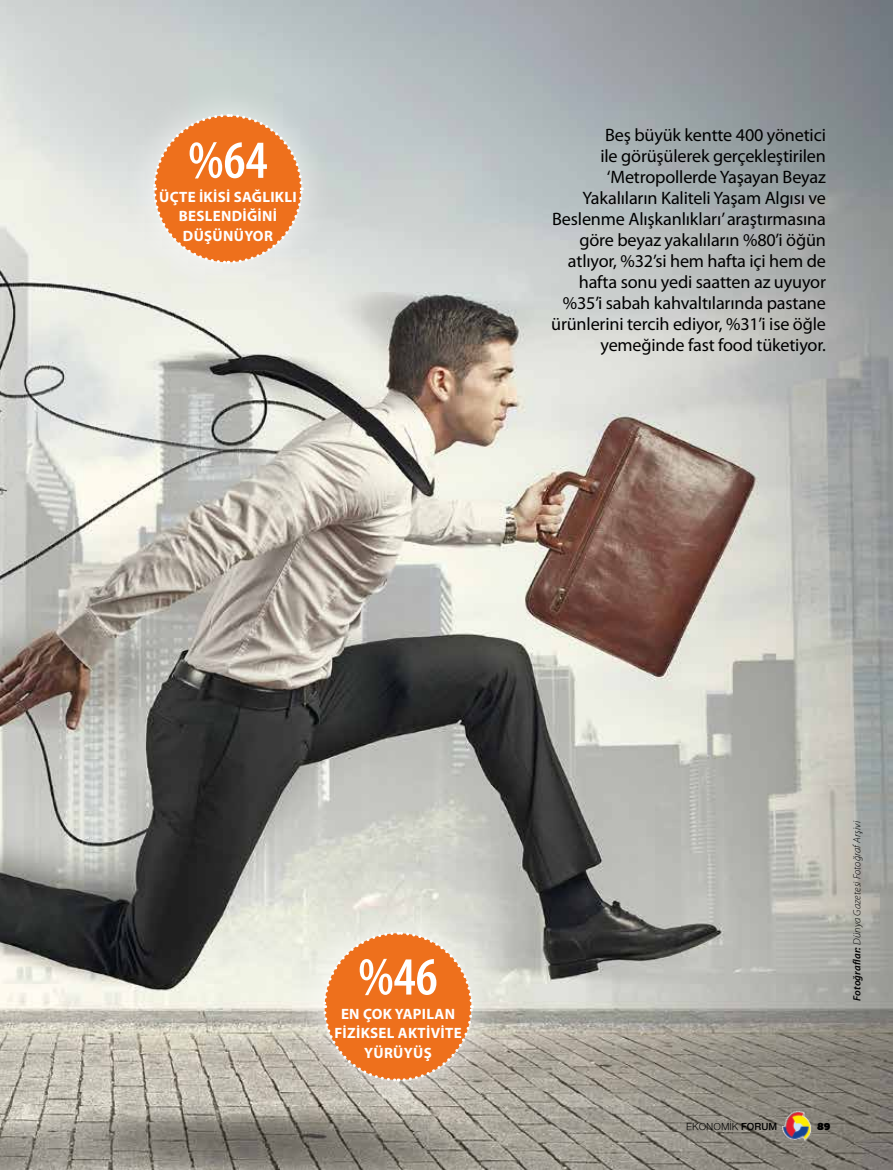
<style>
.page{position:relative;width:893px;height:1170px;background:#fff}
.page>*{position:absolute;margin:0;border:0;box-sizing:border-box;transform-origin:0 0}
.t1{font:600 condensed 54px "Myriad Pro";color:#fff}
.t2{font:18px/21px "Myriad Pro";letter-spacing:-.01em;color:#000;text-align:right}
.t3{font:700 15px/19.5px "Myriad Pro";letter-spacing:.02em;color:#fff;text-align:center}
.t4{font:italic 300 10.5px "Myriad Pro";letter-spacing:.01em;color:#000}
.t5{font:10.5px "Nimbus Sans Novus";color:#000}
.t6{font:900 10.5px "PF Agora Sans Pro";color:#000}
.s1{font-weight:600}
</style>
<div class="page">
<img style="left:0;top:0;width:893px;height:1169px">
<img style="left:781px;top:1109px;width:31px;height:31px">
<div style="left:119px;top:80px;width:218px;height:217px;background:#fff;opacity:.75"></div>
<svg style="left:152px;top:112px;width:152px;height:153px;background:#ea9154"></svg>
<div style="left:290px;top:898px;width:217px;height:217px;background:#fff;opacity:.75"></div>
<svg style="left:322px;top:930px;width:152px;height:152px;background:#e88d4e"></svg>
<h1 class="t1" style="left:188px;top:130px;width:81px">%64</h1>
<p class="t3" style="left:159px;top:187px;width:139px">ÜÇTE İKİSİ SAĞLIKLI<br>BESLENDİĞİNİ<br>DÜŞÜNÜYOR</p>
<p class="t2" style="left:551px;top:125px;width:276px">Beş büyük kentte 400 yönetici<br>ile görüşülerek gerçekleştirilen ‘Metropollerde Yaşayan Beyaz Yakalıların Kaliteli Yaşam Algısı ve Beslenme Alışkanlıkları’ araştırmasına göre beyaz yakalıların %80’i öğün atlıyor, %32’si hem hafta içi hem de hafta sonu yedi saatten az uyuyor %35’i sabah kahvaltılarında pastane ürünlerini tercih ediyor, %31’i ise öğle yemeğinde fast food tüketiyor.</p>
<h1 class="t1" style="left:358px;top:947px;width:81px">%46</h1>
<p class="t3" style="left:334px;top:1003px;width:129px">EN ÇOK YAPILAN<br>FİZİKSEL AKTİVİTE<br>YÜRÜYÜŞ</p>
<p class="t4" style="left:851px;top:1000px;width:181px;rotate:-90deg"><span class="s1">Fotoğraflar:</span> Dünya Gazetesi Fotoğraf Arşivi</p>
<p class="t5" style="left:686px;top:1120px;width:93px">EKONOMİK <span class="s1">FORUM</span></p>
<p class="t6" style="left:817px;top:1119px;width:15px">89</p>
</div>
